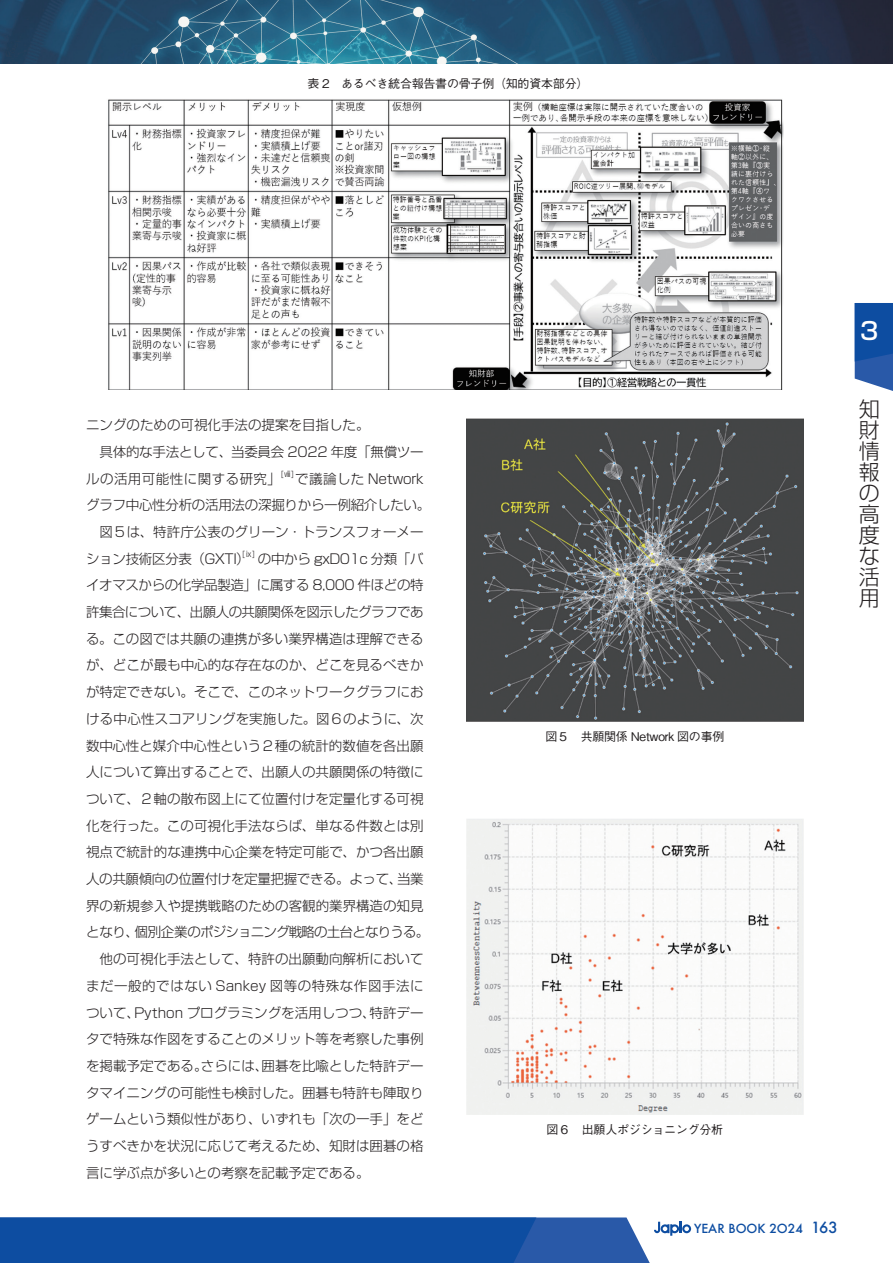
<style>
.page{position:relative;width:893px;height:1263px;background:#fff}
.page>*{position:absolute;margin:0;border:0;box-sizing:border-box;transform-origin:0 0}
.t1{font:500 24px "Shin Go Pr 5";color:#fff}
.t2{font:300 21px/21px "Shin Go Pro";color:#231f20;text-align:justify}
.本文{font:300 13.5px/26.7px "Shin Go Pr 5";color:#231f20}
.本文-2{font:300 13.5px/26.7px "Shin Go Pr 5";letter-spacing:-.02em;color:#231f20}
.t3{font:500 12.15px "Futura";color:#0d4da1}
.肩書き_名前{font:500 12px "Gothic BBB Pro";letter-spacing:-.02em;color:#231f20}
.本文-3{font:300 7.8px "Shin Go Pr 5";color:#231f20}
.s1{font-size:15px}
</style>
<div class="page">
<img style="left:0;top:0;width:893px;height:64px">
<svg style="left:0;top:1217px;width:691px;height:46px"></svg>
<svg style="left:855px;top:303px;width:38px;height:88px"></svg>
<img style="left:108px;top:99px;width:676px;height:291px">
<img style="left:466px;top:418px;width:338px;height:304px">
<img style="left:466px;top:819px;width:338px;height:295px">
<p class="肩書き_名前" style="left:307px;top:74px;width:283px">表 2　あるべき統合報告書の骨子例（知的資本部分）</p>
<p class="本文" style="left:86px;top:410px;width:285px">ニングのための可視化手法の提案を目指した。</p>
<p class="本文-2" style="left:86px;top:437px;width:339px;text-indent:14px">具体的な手法として、当委員会 2022 年度「無償ツールの活用可能性に関する研究」</p>
<p class="本文-3" style="left:281px;top:467px;width:15px">[ⅷ]</p>
<p class="本文-2" style="left:86px;top:464px;width:346px;text-indent:209px">で議論した Networkグラフ中心性分析の活用法の深掘りから一例紹介したい。</p>
<p class="本文" style="left:86px;top:517px;width:339px;text-indent:14px">図５は、特許庁公表のグリーン・トランスフォーメーション技術区分表（GXTI）</p>
<p class="本文-3" style="left:242px;top:548px;width:14px">[ⅸ]</p>
<p class="本文" style="left:86px;top:544px;width:345px;text-indent:172px">の中から gxD01c 分類「バイオマスからの化学品製造」に属する 8,000 件ほどの特許集合について、出願人の共願関係を図示したグラフである。この図では共願の連携が多い業界構造は理解できるが、どこが最も中心的な存在なのか、どこを見るべきかが特定できない。そこで、このネットワークグラフにおける中心性スコアリングを実施した。図６のように、次数中心性と媒介中心性という２種の統計的数値を各出願人について算出することで、出願人の共願関係の特徴について、２軸の散布図上にて位置付けを定量化する可視化を行った。この可視化手法ならば、単なる件数とは別視点で統計的な連携中心企業を特定可能で、かつ各出願人の共願傾向の位置付けを定量把握できる。よって、当業界の新規参入や提携戦略のための客観的業界構造の知見となり、個別企業のポジショニング戦略の土台となりうる。</p>
<p class="本文" style="left:86px;top:944px;width:339px;text-align:justify;text-indent:14px">他の可視化手法として、特許の出願動向解析においてまだ一般的ではない Sankey 図等の特殊な作図手法について、Python プログラミングを活用しつつ、特許データで特殊な作図をすることのメリット等を考察した事例を掲載予定である。さらには、囲碁を比喩とした特許データマイニングの可能性も検討した。囲碁も特許も陣取りゲームという類似性があり、いずれも「次の一手」をどうすべきかを状況に応じて考えるため、知財は囲碁の格言に学ぶ点が多いとの考察を記載予定である。</p>
<p class="肩書き_名前" style="left:545px;top:727px;width:181px">図５　共願関係 Network 図の事例</p>
<h1 class="t1" style="left:860px;top:311px;width:20px">3</h1>
<h2 class="t2" style="left:859px;top:396px;width:22px">知財情報の高度な活用</h2>
<p class="肩書き_名前" style="left:547px;top:1119px;width:178px">図６　出願人ポジショニング分析</p>
<p class="t3" style="left:694px;top:1220px;width:145px">YEAR BOOK 2O24 <span class="s1">163</span></p>
</div>
